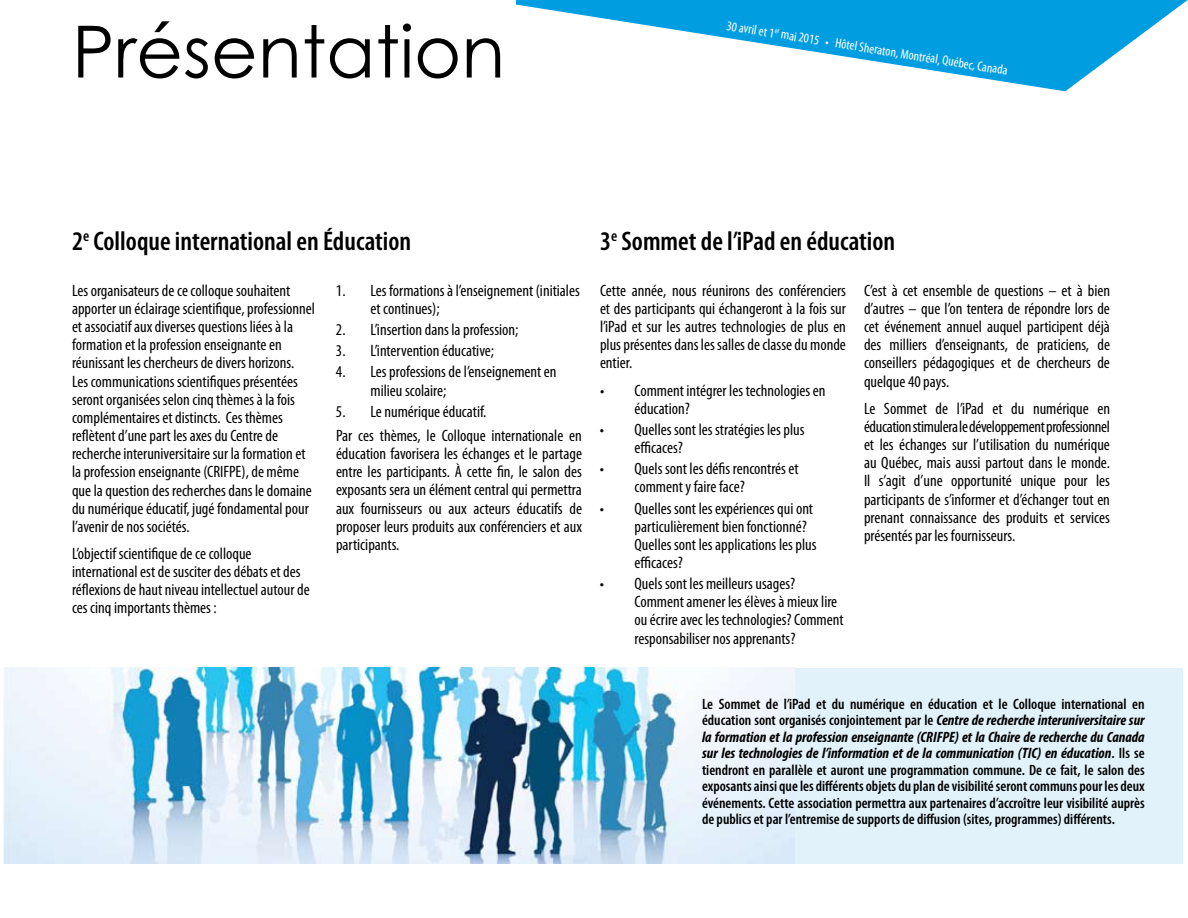
<style>
.page{position:relative;width:1188px;height:918px;background:#fff}
.page>*{position:absolute;margin:0;border:0;box-sizing:border-box;transform-origin:0 0}
.t1{font:72px "Century Gothic";color:#000}
.t2{font:600 condensed 27px "Myriad Pro";color:#000}
.t3{font:condensed 16.5px/18.1px "Myriad Pro";color:#000}
.t4{font:600 condensed 15px/16.5px "Myriad Pro";color:#000;text-align:justify}
.t5{font:condensed 13.5px "Myriad Pro";color:#fff}
.s1{font-weight:700;font-style:italic}
</style>
<div class="page">
<svg style="left:516px;top:0;width:508px;height:85px;fill:#009ee0"></svg>
<svg style="left:1024px;top:0;width:164px;height:92px"></svg>
<div style="left:753px;top:668px;width:430px;height:196px;background:#e1f2fb"></div>
<img style="left:3px;top:668px;width:791px;height:196px">
<h1 class="t1" style="left:72px;top:8px;width:435px">Présentation</h1>
<p class="t5" style="left:728px;top:18px;width:286px;rotate:9deg">30 avril et 1<sup>er</sup> mai 2015 • Hôtel Sheraton, Montréal, Québec, Canada</p>
<h2 class="t2" style="left:72px;top:224px;width:341px">2<sup>e</sup> Colloque international en Éducation</h2>
<h2 class="t2" style="left:600px;top:224px;width:297px">3<sup>e</sup> Sommet de l’iPad en éducation</h2>
<p class="t3" style="left:72px;top:281px;width:245px">Les organisateurs de ce colloque souhaitent apporter un éclairage scientifique, professionnel et associatif aux diverses questions liées à la formation et la profession enseignante en réunissant les chercheurs de divers horizons.<br>Les communications scientifiques présentées seront organisées selon cinq thèmes à la fois complémentaires et distincts. Ces thèmes reflètent d’une part les axes du Centre de recherche interuniversitaire sur la formation et la profession enseignante (CRIFPE), de même que la question des recherches dans le domaine du numérique éducatif, jugé fondamental pour l’avenir de nos sociétés.</p>
<p class="t3" style="left:72px;top:544px;width:239px">L’objectif scientifique de ce colloque international est de susciter des débats et des réflexions de haut niveau intellectuel autour de ces cinq importants thèmes :</p>
<p class="t3" style="left:370px;top:281px;width:211px;text-indent:-35px">1. Les formations à l’enseignement (initiales et continues);</p>
<p class="t3" style="left:336px;top:320px;width:184px">2. L’insertion dans la profession;</p>
<p class="t3" style="left:336px;top:342px;width:160px">3. L’intervention éducative;</p>
<p class="t3" style="left:370px;top:363px;width:188px;text-indent:-35px">4. Les professions de l’enseignement en milieu scolaire;</p>
<p class="t3" style="left:336px;top:399px;width:247px;line-height:24.2px">5. Le numérique éducatif.<br>Par ces thèmes, le Colloque internationale en</p>
<p class="t3" style="left:336px;top:444px;width:248px;text-align:justify">éducation favorisera les échanges et le partage entre les participants. À cette fin, le salon des exposants sera un élément central qui permettra aux fournisseurs ou aux acteurs éducatifs de proposer leurs produits aux conférenciers et aux participants.</p>
<p class="t3" style="left:600px;top:281px;width:248px;text-align:justify">Cette année, nous réunirons des conférenciers et des participants qui échangeront à la fois sur l’iPad et sur les autres technologies de plus en plus présentes dans les salles de classe du monde entier.</p>
<p class="t3" style="left:634px;top:381px;width:193px;text-indent:-34px">• Comment intégrer les technologies en éducation?</p>
<p class="t3" style="left:634px;top:420px;width:172px;text-indent:-35px">• Quelles sont les stratégies les plus efficaces?</p>
<p class="t3" style="left:634px;top:460px;width:166px;text-indent:-35px">• Quels sont les défis rencontrés et comment y faire face?</p>
<p class="t3" style="left:634px;top:499px;width:184px;text-indent:-35px">• Quelles sont les expériences qui ont particulièrement bien fonctionné?<br>Quelles sont les applications les plus efficaces?</p>
<p class="t3" style="left:634px;top:574px;width:211px;text-indent:-35px">• Quels sont les meilleurs usages?<br>Comment amener les élèves à mieux lire ou écrire avec les technologies? Comment responsabiliser nos apprenants?</p>
<p class="t3" style="left:864px;top:281px;width:248px;text-align:justify">C’est à cet ensemble de questions – et à bien d’autres – que l’on tentera de répondre lors de cet événement annuel auquel participent déjà des milliers d’enseignants, de praticiens, de conseillers pédagogiques et de chercheurs de quelque 40 pays.</p>
<p class="t3" style="left:864px;top:399px;width:248px;text-align:justify">Le Sommet de l’iPad et du numérique en éducation stimulera le développement professionnel et les échanges sur l’utilisation du numérique au Québec, mais aussi partout dans le monde.<br>Il s’agit d’une opportunité unique pour les participants de s’informer et d’échanger tout en prenant connaissance des produits et services présentés par les fournisseurs.</p>
<p class="t4" style="left:702px;top:695px;width:444px">Le Sommet de l’iPad et du numérique en éducation et le Colloque international en éducation sont organisés conjointement par le <span class="s1">Centre de recherche interuniversitaire sur la formation et la profession enseignante (CRIFPE) et la Chaire de recherche du Canada sur les technologies de l’information et de la communication (TIC) en éducation</span>. Ils se tiendront en parallèle et auront une programmation commune. De ce fait, le salon des exposants ainsi que les différents objets du plan de visibilité seront communs pour les deux événements. Cette association permettra aux partenaires d’accroître leur visibilité auprès de publics et par l’entremise de supports de diffusion (sites, programmes) différents.</p>
</div>
